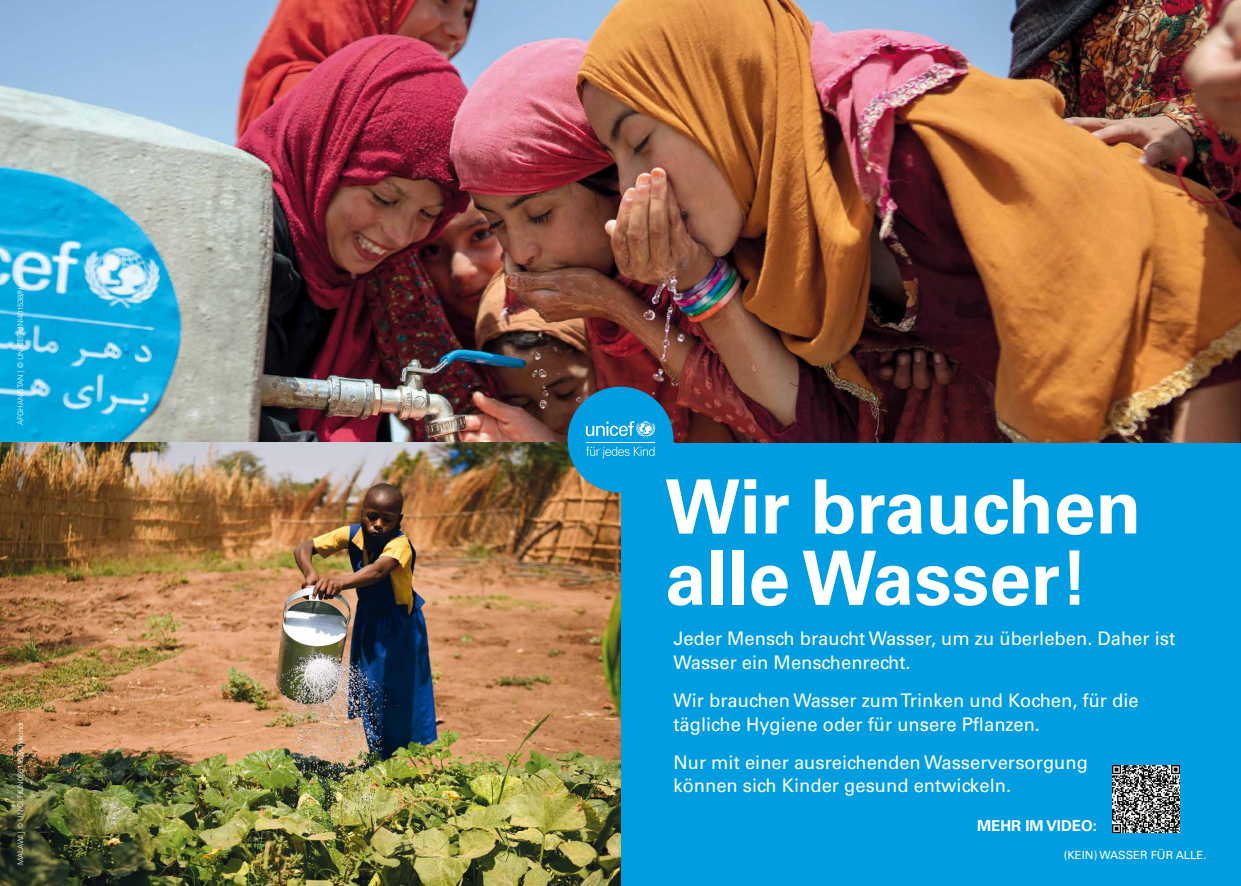
<style>
.page{position:relative;width:1241px;height:886px;background:#fff}
.page>*{position:absolute;margin:0;border:0;box-sizing:border-box;transform-origin:0 0}
.t1{font:700 75px/71.2px "Univers LT Std";color:#fff}
.t2{font:18.75px/23.8px "Univers LT Std";color:#fff}
.t3{font:700 15px "Univers LT Std";color:#fff}
.t4{font:11.25px "Univers LT Std";color:#fff}
.t5{font:300 7.5px "Univers LT Std";color:#fff}
</style>
<div class="page">
<div style="left:617px;top:418px;width:623px;height:468px;background:#009ee0"></div>
<img style="left:0;top:0;width:1240px;height:443px">
<img style="left:0;top:443px;width:620px;height:443px">
<div style="left:567px;top:387px;width:106px;height:106px;background:#009ee0;border-radius:50%"></div>
<svg style="left:585px;top:446px;width:69px;height:12px"></svg>
<svg style="left:585px;top:421px;width:70px;height:17px"></svg>
<hr style="left:586px;top:442px;width:68px;height:1px;background:#fff">
<img style="left:1112px;top:765px;width:67px;height:67px">
<p class="t5" style="left:16px;top:425px;width:159px;rotate:-90deg">AFGHANISTAN | © UNICEF/UNI401538/Naftalin</p>
<p class="t5" style="left:16px;top:865px;width:144px;rotate:-90deg">MALAWI | © UNICEF/UN0561162/Chikondi</p>
<h1 class="t1" style="left:664px;top:472px;width:478px">Wir brauchen alle Wasser!</h1>
<p class="t2" style="left:673px;top:627px;width:503px">Jeder Mensch braucht Wasser, um zu überleben. Daher ist<br>Wasser ein Menschenrecht.</p>
<p class="t2" style="left:673px;top:688px;width:467px">Wir brauchen Wasser zum Trinken und Kochen, für die tägliche Hygiene oder für unsere Pflanzen.</p>
<p class="t2" style="left:673px;top:750px;width:416px">Nur mit einer ausreichenden Wasserversorgung können sich Kinder gesund entwickeln.</p>
<p class="t3" style="left:976px;top:817px;width:121px">MEHR IM VIDEO:</p>
<p class="t4" style="left:1063px;top:848px;width:144px">(KEIN) WASSER FÜR ALLE.</p>
</div>
